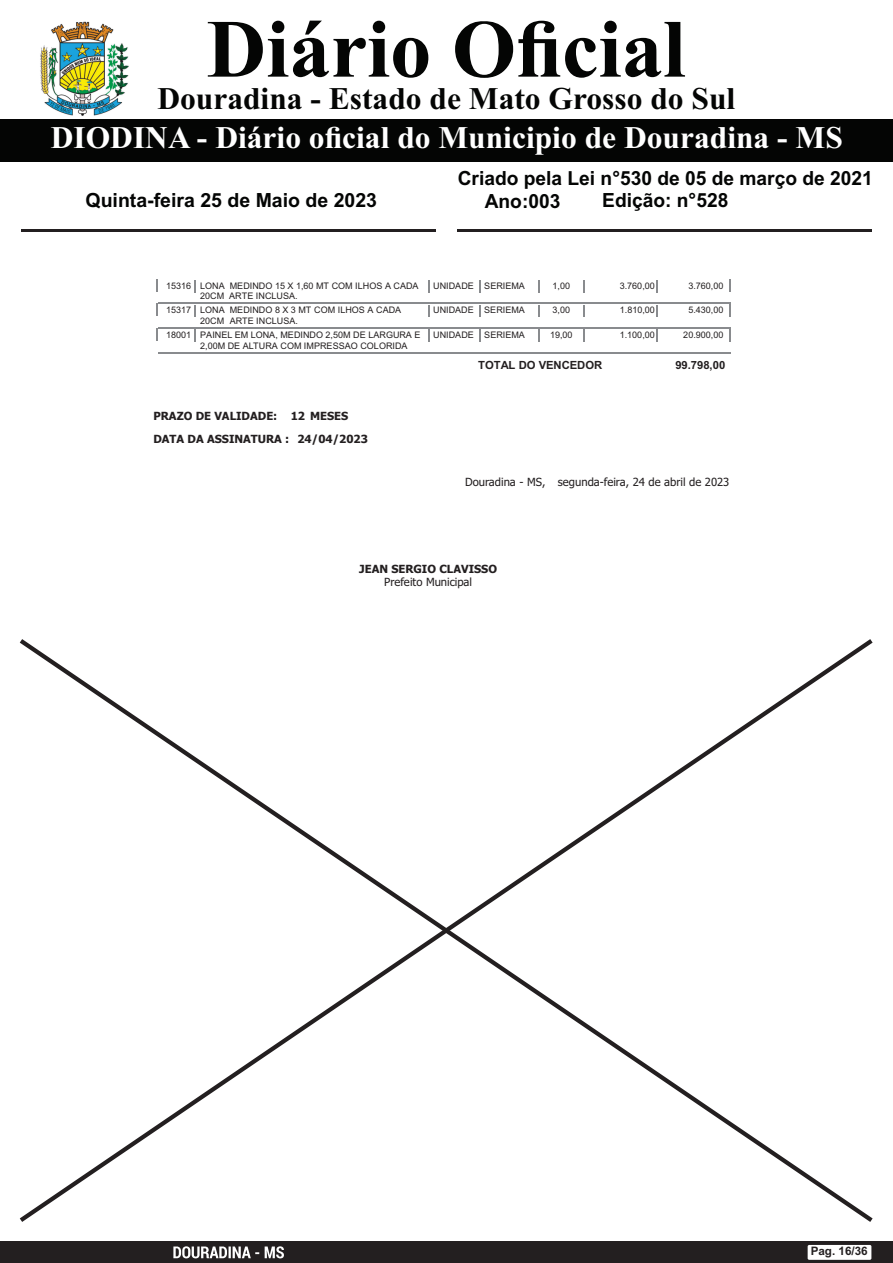
<style>
.page{position:relative;width:893px;height:1263px;background:#fff}
.page>*{position:absolute;margin:0;border:0;box-sizing:border-box;transform-origin:0 0}
.t1{font:700 82.5px "Times New Roman";color:#040504}
.t2{font:700 31.5px "Times New Roman";color:#fff}
.t3{font:700 31.5px "Times New Roman";color:#040504}
.t4{font:700 19.5px "Arial";color:#040504}
.t5{font:700 11.7px "Arial";color:#231f20}
.t6{font:700 11.25px/22.8px "Tahoma";color:#231f20}
.t7{font:11.25px "Tahoma";color:#231f20}
.t8{font:700 11.25px "Arial";color:#231f20}
.t9{font:9px/10.4px "Arial";color:#231f20}
</style>
<div class="page">
<hr style="left:158px;top:303px;width:573px;height:1px;background:#898b8e">
<svg style="left:156px;top:279px;width:2px;height:12px"></svg>
<svg style="left:194px;top:280px;width:2px;height:12px"></svg>
<svg style="left:428px;top:280px;width:1px;height:12px"></svg>
<svg style="left:479px;top:280px;width:1px;height:12px"></svg>
<svg style="left:538px;top:280px;width:1px;height:12px"></svg>
<svg style="left:730px;top:279px;width:1px;height:13px"></svg>
<svg style="left:584px;top:280px;width:1px;height:12px"></svg>
<svg style="left:657px;top:280px;width:1px;height:12px"></svg>
<hr style="left:158px;top:327px;width:573px;height:1px;background:#898b8e">
<svg style="left:156px;top:304px;width:2px;height:12px"></svg>
<svg style="left:194px;top:305px;width:2px;height:12px"></svg>
<svg style="left:428px;top:305px;width:1px;height:12px"></svg>
<svg style="left:479px;top:305px;width:1px;height:12px"></svg>
<svg style="left:538px;top:305px;width:1px;height:12px"></svg>
<svg style="left:730px;top:304px;width:1px;height:13px"></svg>
<svg style="left:584px;top:305px;width:1px;height:12px"></svg>
<svg style="left:657px;top:305px;width:1px;height:12px"></svg>
<hr style="left:158px;top:352px;width:573px;height:1px;background:#898b8e">
<svg style="left:156px;top:329px;width:2px;height:12px"></svg>
<svg style="left:194px;top:330px;width:2px;height:12px"></svg>
<svg style="left:428px;top:330px;width:1px;height:12px"></svg>
<svg style="left:479px;top:330px;width:1px;height:12px"></svg>
<svg style="left:538px;top:330px;width:1px;height:12px"></svg>
<svg style="left:730px;top:329px;width:1px;height:13px"></svg>
<svg style="left:584px;top:330px;width:1px;height:12px"></svg>
<svg style="left:657px;top:330px;width:1px;height:12px"></svg>
<div style="left:0;top:119px;width:893px;height:42px;background:#040504"></div>
<img style="left:40px;top:21px;width:89px;height:95px">
<div style="left:0;top:1242px;width:893px;height:21px;background:#231f20"></div>
<div style="left:808px;top:1245px;width:63px;height:15px;background:#fff;border-radius:2px"></div>
<svg style="left:173px;top:1246px;width:111px;height:12px"></svg>
<hr style="left:21px;top:229px;width:415px;height:3px;background:#231f20">
<hr style="left:457px;top:229px;width:414px;height:3px;background:#231f20">
<svg style="left:19px;top:639px;width:854px;height:583px"></svg>
<h1 class="t1" style="left:207px;top:21px;width:480px">Diário Oficial</h1>
<h2 class="t3" style="left:157px;top:88px;width:579px">Douradina - Estado de Mato Grosso do Sul</h2>
<h2 class="t2" style="left:51px;top:126px;width:793px">DIODINA - Diário oficial do Municipio de Douradina - MS</h2>
<h3 class="t4" style="left:458px;top:171px;width:417px">Criado pela Lei n°530 de 05 de março de 2021</h3>
<h3 class="t4" style="left:86px;top:193px;width:293px">Quinta-feira 25 de Maio de 2023</h3>
<h3 class="t4" style="left:602px;top:192px;width:128px">Edição: n°528</h3>
<h3 class="t4" style="left:485px;top:194px;width:77px">Ano:003</h3>
<p class="t9" style="left:200px;top:281px;width:220px;text-indent:-34px">15316 LONA MEDINDO 15 X 1,60 MT COM ILHOS A CADA<br>20CM ARTE INCLUSA.</p>
<p class="t9" style="left:433px;top:281px;width:93px">UNIDADE SERIEMA</p>
<p class="t9" style="left:553px;top:281px;width:19px">1,00</p>
<p class="t9" style="left:620px;top:281px;width:37px">3.760,00</p>
<p class="t9" style="left:688px;top:281px;width:37px">3.760,00</p>
<p class="t9" style="left:200px;top:306px;width:203px;text-indent:-34px">15317 LONA MEDINDO 8 X 3 MT COM ILHOS A CADA<br>20CM ARTE INCLUSA.</p>
<p class="t9" style="left:433px;top:306px;width:93px">UNIDADE SERIEMA</p>
<p class="t9" style="left:553px;top:306px;width:19px">3,00</p>
<p class="t9" style="left:620px;top:306px;width:37px">1.810,00</p>
<p class="t9" style="left:688px;top:306px;width:37px">5.430,00</p>
<p class="t9" style="left:200px;top:331px;width:222px;text-indent:-34px">18001 PAINEL EM LONA, MEDINDO 2,50M DE LARGURA E<br>2,00M DE ALTURA COM IMPRESSAO COLORIDA</p>
<p class="t9" style="left:433px;top:331px;width:93px">UNIDADE SERIEMA</p>
<p class="t9" style="left:550px;top:331px;width:24px">19,00</p>
<p class="t9" style="left:620px;top:331px;width:37px">1.100,00</p>
<p class="t9" style="left:683px;top:331px;width:42px">20.900,00</p>
<p class="t8" style="left:478px;top:361px;width:126px">TOTAL DO VENCEDOR</p>
<p class="t8" style="left:675px;top:361px;width:51px">99.798,00</p>
<p class="t6" style="left:153px;top:405px;width:216px">PRAZO DE VALIDADE: 12 MESES<br>DATA DA ASSINATURA : 24/04/2023</p>
<p class="t7" style="left:465px;top:477px;width:266px">Douradina - MS, segunda-feira, 24 de abril de 2023</p>
<p class="t6" style="left:359px;top:558px;width:139px">JEAN SERGIO CLAVISSO</p>
<p class="t7" style="left:384px;top:577px;width:89px">Prefeito Municipal</p>
<p class="t5" style="left:811px;top:1247px;width:59px">Pag. 16/36</p>
</div>
